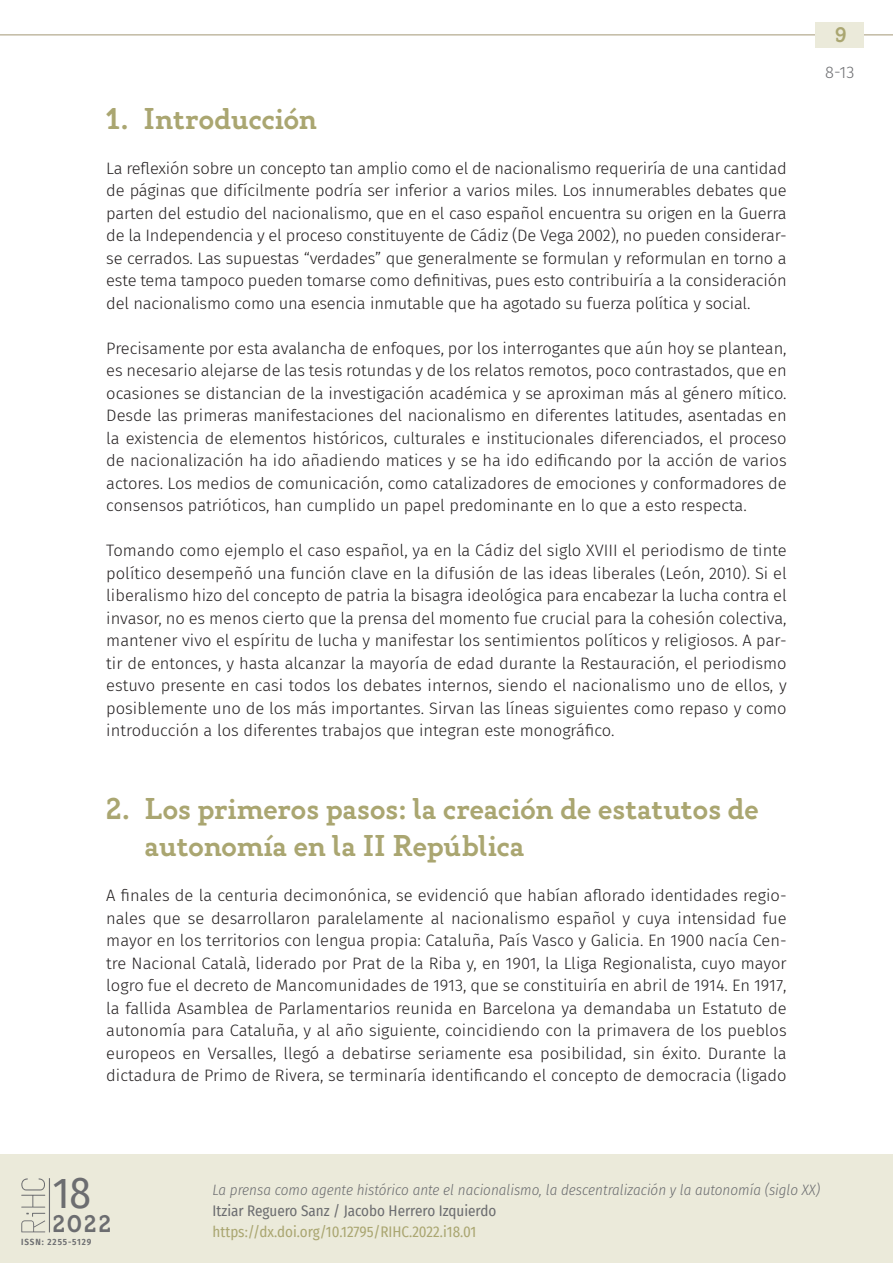
<style>
.page{position:relative;width:893px;height:1263px;background:#fff}
.page>*{position:absolute;margin:0;border:0;box-sizing:border-box;transform-origin:0 0}
.t1{font:43.2px "Fira Sans Condensed";color:#6c6d70}
._40_enunc_1{font:600 30px/37.5px "Gambero";color:#aaa671}
.t2{font:600 24px "Gambero";color:#6c6d70}
.t3{font:600 21px "Gambero";color:#aaa671}
._00_bsc{font:300 16.5px/22.5px "Fira Sans";color:#231f20;text-align:justify}
._00_bsc_tras{font:300 16.5px/22.5px "Fira Sans";letter-spacing:-.01em;color:#231f20;text-align:justify}
.t4{font:300 16.5px "Fira Sans";color:#6c6d70}
.t5{font:italic 300 15px "Fira Sans Condensed";color:#6c6d70}
.t6{font:15px "Fira Sans Condensed";color:#aaa671}
.t7{font:15px "Fira Sans Condensed";color:#6c6d70}
.t8{font:600 9px "Fira Sans Condensed";letter-spacing:.1em;color:#6c6d70}
</style>
<div class="page">
<hr style="left:0;top:34px;width:893px;height:1px;background:#aea385">
<div style="left:816px;top:22px;width:48px;height:26px;background:#ebeada"></div>
<div style="left:0;top:1154px;width:893px;height:109px;background:#ebeada"></div>
<hr style="left:49px;top:1178px;width:1px;height:54px;background:#6c6d70">
<svg style="left:21px;top:1178px;width:24px;height:29px"></svg>
<svg style="left:21px;top:1213px;width:24px;height:19px"></svg>
<p class="t3" style="left:835px;top:22px;width:13px">9</p>
<p class="_40_enunc_1" style="left:106px;top:100px;width:212px">1. Introducción</p>
<p class="_00_bsc_tras" style="left:106px;top:157px;width:682px">La reflexión sobre un concepto tan amplio como el de nacionalismo requeriría de una cantidad de páginas que difícilmente podría ser inferior a varios miles. Los innumerables debates que parten del estudio del nacionalismo, que en el caso español encuentra su origen en la Guerra de la Independencia y el proceso constituyente de Cádiz (De Vega 2002), no pueden considerar&shy;se cerrados. Las supuestas “verdades” que generalmente se formulan y reformulan en torno a este tema tampoco pueden tomarse como definitivas, pues esto contribuiría a la consideración del nacionalismo como una esencia inmutable que ha agotado su fuerza política y social.</p>
<p class="_00_bsc" style="left:106px;top:337px;width:682px">Precisamente por esta avalancha de enfoques, por los interrogantes que aún hoy se plantean, es necesario alejarse de las tesis rotundas y de los relatos remotos, poco contrastados, que en ocasiones se distancian de la investigación académica y se aproximan más al género mítico.<br>Desde las primeras manifestaciones del nacionalismo en diferentes latitudes, asentadas en la existencia de elementos históricos, culturales e institucionales diferenciados, el proceso de nacionalización ha ido añadiendo matices y se ha ido edificando por la acción de varios actores. Los medios de comunicación, como catalizadores de emociones y conformadores de consensos patrióticos, han cumplido un papel predominante en lo que a esto respecta.</p>
<p class="_00_bsc" style="left:106px;top:539px;width:682px">Tomando como ejemplo el caso español, ya en la Cádiz del siglo XVIII el periodismo de tinte político desempeñó una función clave en la difusión de las ideas liberales (León, 2010). Si el liberalismo hizo del concepto de patria la bisagra ideológica para encabezar la lucha contra el invasor, no es menos cierto que la prensa del momento fue crucial para la cohesión colectiva, mantener vivo el espíritu de lucha y manifestar los sentimientos políticos y religiosos. A par&shy;tir de entonces, y hasta alcanzar la mayoría de edad durante la Restauración, el periodismo estuvo presente en casi todos los debates internos, siendo el nacionalismo uno de ellos, y posiblemente uno de los más importantes. Sirvan las líneas siguientes como repaso y como introducción a los diferentes trabajos que integran este monográfico.</p>
<p class="_40_enunc_1" style="left:145px;top:790px;width:616px;text-indent:-38px">2. Los primeros pasos: la creación de estatutos de autonomía en la II República</p>
<p class="_00_bsc_tras" style="left:106px;top:884px;width:682px">A finales de la centuria decimonónica, se evidenció que habían aflorado identidades regio&shy;nales que se desarrollaron paralelamente al nacionalismo español y cuya intensidad fue mayor en los territorios con lengua propia: Cataluña, País Vasco y Galicia. En 1900 nacía Cen&shy;tre Nacional Català, liderado por Prat de la Riba y, en 1901, la Lliga Regionalista, cuyo mayor logro fue el decreto de Mancomunidades de 1913, que se constituiría en abril de 1914. En 1917, la fallida Asamblea de Parlamentarios reunida en Barcelona ya demandaba un Estatuto de autonomía para Cataluña, y al año siguiente, coincidiendo con la primavera de los pueblos europeos en Versalles, llegó a debatirse seriamente esa posibilidad, sin éxito. Durante la dictadura de Primo de Rivera, se terminaría identificando el concepto de democracia (ligado</p>
<p class="t4" style="left:825px;top:60px;width:31px">8-13</p>
<h1 class="t1" style="left:53px;top:1160px;width:40px">18</h1>
<h3 class="t2" style="left:53px;top:1209px;width:60px">2022</h3>
<p class="t8" style="left:21px;top:1234px;width:71px">ISSN: 2255-5129</p>
<p class="t5" style="left:213px;top:1179px;width:609px">La prensa como agente histórico ante el nacionalismo, la descentralización y la autonomía (siglo XX)</p>
<p class="t7" style="left:213px;top:1199px;width:285px">Itziar Reguero Sanz / Jacobo Herrero Izquierdo</p>
<p class="t6" style="left:213px;top:1220px;width:265px">https://dx.doi.org/10.12795/RIHC.2022.i18.01</p>
</div>
